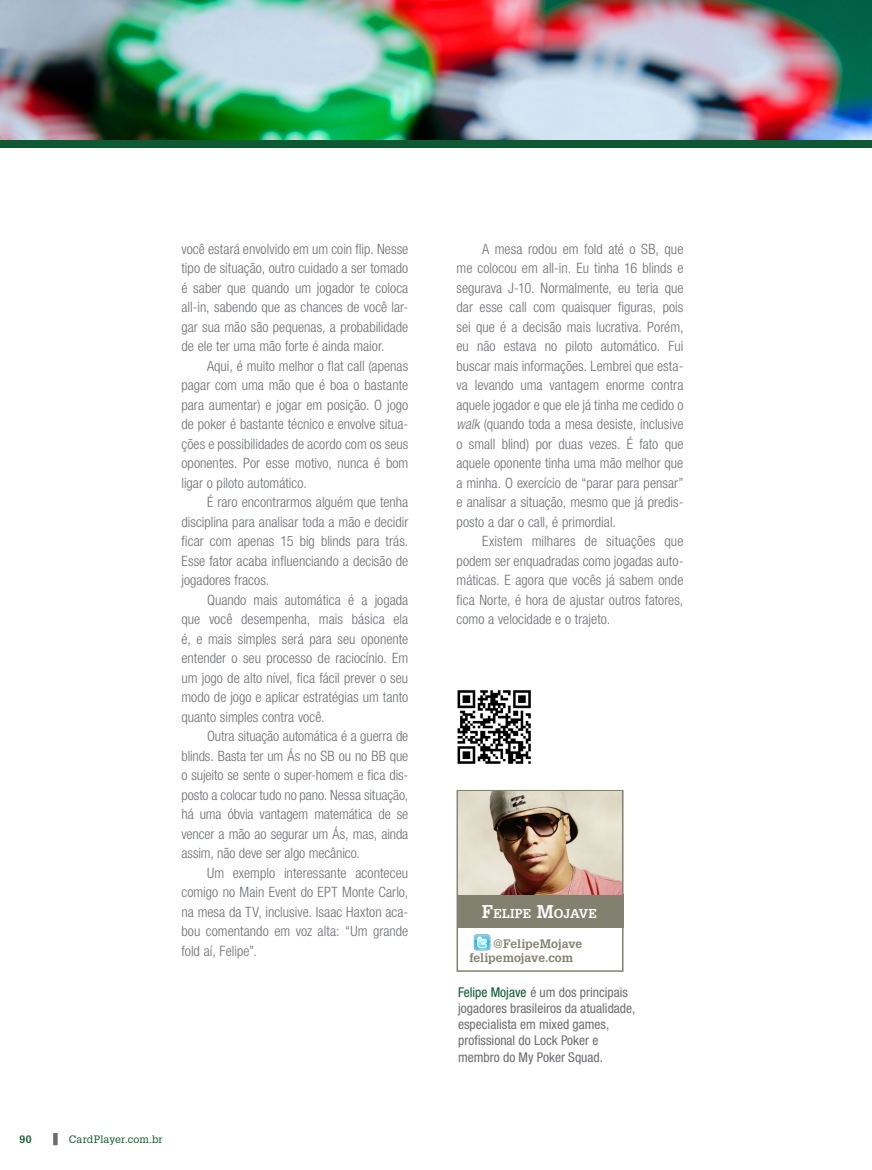
<style>
.page{position:relative;width:872px;height:1170px;background:#fff}
.page>*{position:absolute;margin:0;border:0;box-sizing:border-box;transform-origin:0 0}
.t1{font:300 condensed 14.25px/19.5px "Helvetica Neue LT Std";color:#6d6e71;text-align:justify}
.t2{font:condensed 13.5px/16.2px "Helvetica Neue LT Std";color:#6d6e71}
.t3{font:700 12.6px "Glypha LT Std";letter-spacing:.01em;color:#fff}
.t4{font:700 12px/14.4px "Glypha LT Std";color:#82816f}
.t5{font:10.5px "Glypha LT Std";letter-spacing:.01em;color:#0e5832}
.t6{font:700 10.5px "Glypha LT Std";color:#0e5832}
.s1{font-style:italic}
.s2{font-size:18px}
.s3{color:#0e5832}
</style>
<div class="page">
<div style="left:53px;top:1132px;width:5px;height:13px;background:#6d6e71"></div>
<img style="left:457px;top:690px;width:74px;height:74px">
<div style="left:456px;top:789px;width:167px;height:182px;background:#fff;border:2px solid #82816f"></div>
<div style="left:456px;top:894px;width:167px;height:34px;background:#82816f"></div>
<img style="left:473px;top:934px;width:17px;height:16px">
<img style="left:458px;top:791px;width:164px;height:103px">
<img style="left:0;top:0;width:872px;height:140px">
<div style="left:0;top:140px;width:872px;height:8px;background:#0e5832"></div>
<p class="t1" style="left:181px;top:239px;width:228px">você estará envolvido em um coin flip. Nesse tipo de situação, outro cuidado a ser tomado é saber que quando um jogador te coloca all-in, sabendo que as chances de você lar&shy;gar sua mão são pequenas, a probabilidade de ele ter uma mão forte é ainda maior.</p>
<p class="t1" style="left:181px;top:356px;width:228px;text-indent:26px">Aqui, é muito melhor o flat call (apenas pagar com uma mão que é boa o bastante para aumentar) e jogar em posição. O jogo de poker é bastante técnico e envolve situa&shy;ções e possibilidades de acordo com os seus oponentes. Por esse motivo, nunca é bom ligar o piloto automático.</p>
<p class="t1" style="left:181px;top:492px;width:228px;text-indent:26px">É raro encontrarmos alguém que tenha disciplina para analisar toda a mão e decidir ficar com apenas 15 big blinds para trás.<br>Esse fator acaba influenciando a decisão de jogadores fracos.</p>
<p class="t1" style="left:181px;top:589px;width:228px;text-indent:26px">Quando mais automática é a jogada que você desempenha, mais básica ela é, e mais simples será para seu oponente entender o seu processo de raciocínio. Em um jogo de alto nível, fica fácil prever o seu modo de jogo e aplicar estratégias um tanto quanto simples contra você.</p>
<p class="t1" style="left:181px;top:726px;width:228px;text-indent:26px">Outra situação automática é a guerra de blinds. Basta ter um Ás no SB ou no BB que o sujeito se sente o super-homem e fica dis&shy;posto a colocar tudo no pano. Nessa situação, há uma óbvia vantagem matemática de se vencer a mão ao segurar um Ás, mas, ainda assim, não deve ser algo mecânico.</p>
<p class="t1" style="left:181px;top:862px;width:228px;text-indent:26px">Um exemplo interessante aconteceu comigo no Main Event do EPT Monte Carlo, na mesa da TV, inclusive. Isaac Haxton aca&shy;bou comentando em voz alta: “Um grande fold aí, Felipe”.</p>
<p class="t6" style="left:20px;top:1132px;width:14px">90</p>
<p class="t5" style="left:69px;top:1132px;width:95px">CardPlayer.com.br</p>
<p class="t1" style="left:456px;top:239px;width:228px;text-indent:26px">A mesa rodou em fold até o SB, que me colocou em all-in. Eu tinha 16 blinds e segurava J-10. Normalmente, eu teria que dar esse call com quaisquer figuras, pois sei que é a decisão mais lucrativa. Porém, eu não estava no piloto automático. Fui buscar mais informações. Lembrei que esta&shy;va levando uma vantagem enorme contra aquele jogador e que ele já tinha me cedido o <span class="s1">walk</span> (quando toda a mesa desiste, inclusive o small blind) por duas vezes. É fato que aquele oponente tinha uma mão melhor que a minha. O exercício de “parar para pensar” e analisar a situação, mesmo que já predis&shy;posto a dar o call, é primordial.</p>
<p class="t1" style="left:456px;top:531px;width:228px;text-indent:26px">Existem milhares de situações que podem ser enquadradas como jogadas auto&shy;máticas. E agora que vocês já sabem onde fica Norte, é hora de ajustar outros fatores, como a velocidade e o trajeto.</p>
<p class="t3" style="left:482px;top:905px;width:116px"><span class="s2">F</span>ELIPE <span class="s2">M</span>OJAVE</p>
<p class="t4" style="left:469px;top:935px;width:114px;text-indent:23px">@FelipeMojave felipemojave.com</p>
<p class="t2" style="left:458px;top:983px;width:179px"><span class="s3">Felipe Mojave</span> é um dos principais jogadores brasileiros da atualidade, especialista em mixed games, profissional do Lock Poker e membro do My Poker Squad.</p>
</div>
